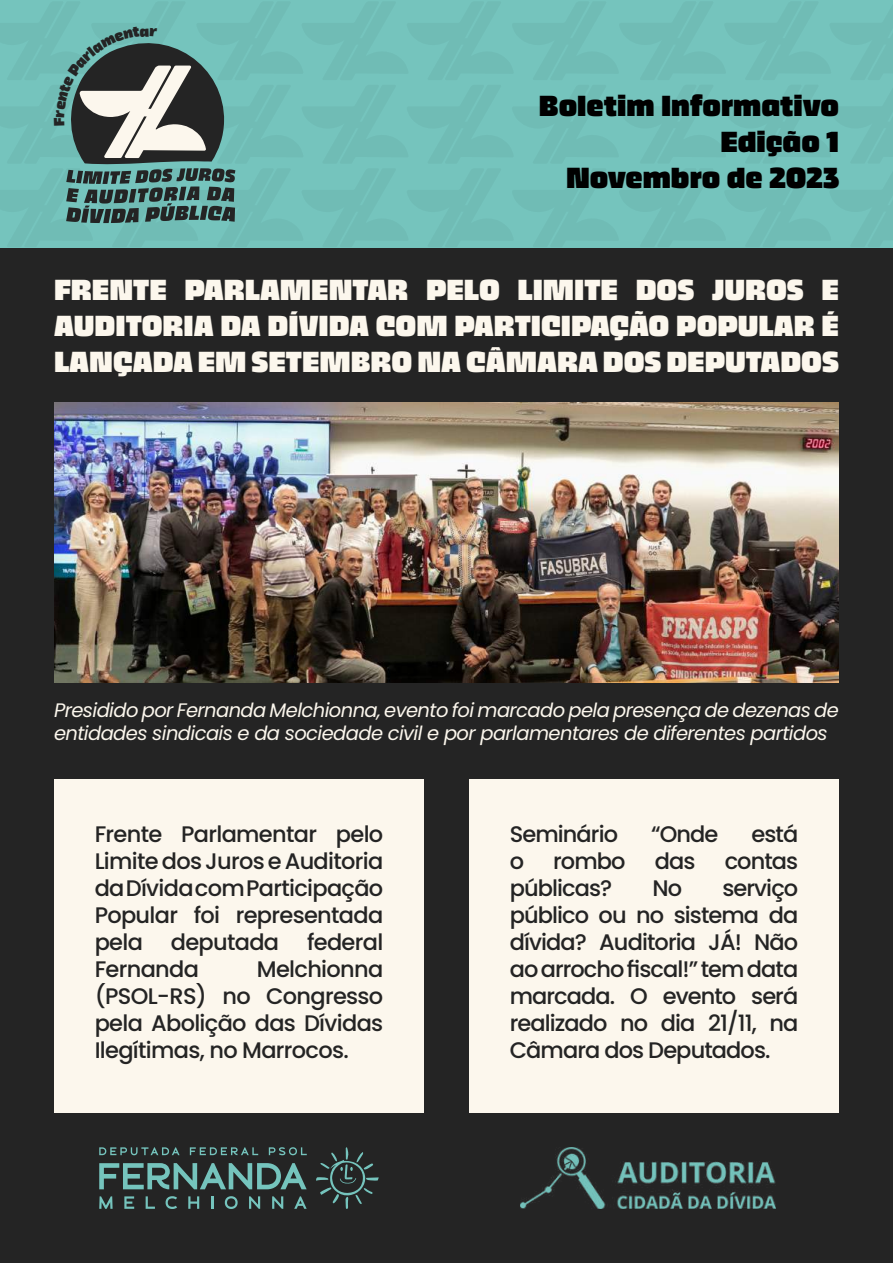
<style>
.page{position:relative;width:893px;height:1263px;background:#fff}
.page>*{position:absolute;margin:0;border:0;box-sizing:border-box;transform-origin:0 0}
.t1{font:900 30px/36px "Thicker";color:#fcf7ed;text-align:justify}
.t2{font:900 30px/36px "Thicker";color:#000;text-align:right}
.t3{font:500 22.5px/27px "Poppins";letter-spacing:-.03em;color:#242424;text-align:justify}
.t4{font:italic 19.5px/22.5px "Poppins";letter-spacing:-.03em;color:#fcf7ed}
</style>
<div class="page">
<div style="left:0;top:229px;width:893px;height:1034px;background:#242424"></div>
<div style="left:469px;top:779px;width:370px;height:333px;background:#fcf7ed"></div>
<div style="left:54px;top:779px;width:370px;height:333px;background:#fcf7ed"></div>
<img style="left:54px;top:402px;width:785px;height:280px">
<svg style="left:99px;top:1163px;width:208px;height:26px"></svg>
<svg style="left:99px;top:1196px;width:14px;height:13px"></svg>
<svg style="left:124px;top:1196px;width:10px;height:13px"></svg>
<svg style="left:146px;top:1196px;width:9px;height:13px"></svg>
<svg style="left:166px;top:1196px;width:11px;height:13px"></svg>
<svg style="left:188px;top:1196px;width:11px;height:13px"></svg>
<svg style="left:211px;top:1196px;width:2px;height:13px"></svg>
<svg style="left:225px;top:1196px;width:13px;height:13px"></svg>
<svg style="left:249px;top:1196px;width:11px;height:13px"></svg>
<svg style="left:272px;top:1196px;width:11px;height:13px"></svg>
<svg style="left:294px;top:1196px;width:13px;height:13px"></svg>
<svg style="left:316px;top:1147px;width:63px;height:62px"></svg>
<svg style="left:99px;top:1147px;width:81px;height:8px"></svg>
<svg style="left:190px;top:1147px;width:68px;height:8px"></svg>
<svg style="left:269px;top:1147px;width:38px;height:8px"></svg>
<img style="left:520px;top:1147px;width:255px;height:62px">
<svg style="left:0;top:1px;width:893px;height:246px;background:#70b7b0"></svg>
<h1 class="t2" style="left:539px;top:87px;width:302px">Boletim Informativo<br>Edição 1<br>Novembro de 2023</h1>
<h1 class="t1" style="left:54px;top:272px;width:786px">FRENTE PARLAMENTAR PELO LIMITE DOS JUROS E AUDITORIA DA DÍVIDA COM PARTICIPAÇÃO POPULAR É LANÇADA EM SETEMBRO NA CÂMARA DOS DEPUTADOS</h1>
<p class="t4" style="left:54px;top:699px;width:786px">Presidido por Fernanda Melchionna, evento foi marcado pela presença de dezenas de entidades sindicais e da sociedade civil e por parlamentares de diferentes partidos</p>
<p class="t3" style="left:95px;top:820px;width:290px">Frente Parlamentar pelo Limite dos Juros e Auditoria da Dívida com Participação Popular foi representada pela deputada federal Fernanda</p>
<p class="t3" style="left:95px;top:955px;width:290px;text-indent:162px">Melchionna (PSOL-RS) no Congresso pela Abolição das Dívidas Ilegítimas, no Marrocos.</p>
<p class="t3" style="left:510px;top:820px;width:110px">Seminário</p>
<p class="t3" style="left:651px;top:820px;width:69px">“Onde</p>
<p class="t3" style="left:751px;top:820px;width:48px">está</p>
<p class="t3" style="left:510px;top:847px;width:16px">o</p>
<p class="t3" style="left:553px;top:847px;width:74px">rombo</p>
<p class="t3" style="left:655px;top:847px;width:42px">das</p>
<p class="t3" style="left:725px;top:847px;width:75px">contas</p>
<p class="t3" style="left:510px;top:874px;width:104px">públicas?</p>
<p class="t3" style="left:652px;top:874px;width:31px">No</p>
<p class="t3" style="left:510px;top:874px;width:290px;text-indent:213px">serviço público ou no sistema da dívida? Auditoria JÁ! Não ao arrocho fiscal!” tem data marcada. O evento será realizado no dia 21/11, na Câmara dos Deputados.</p>
</div>
